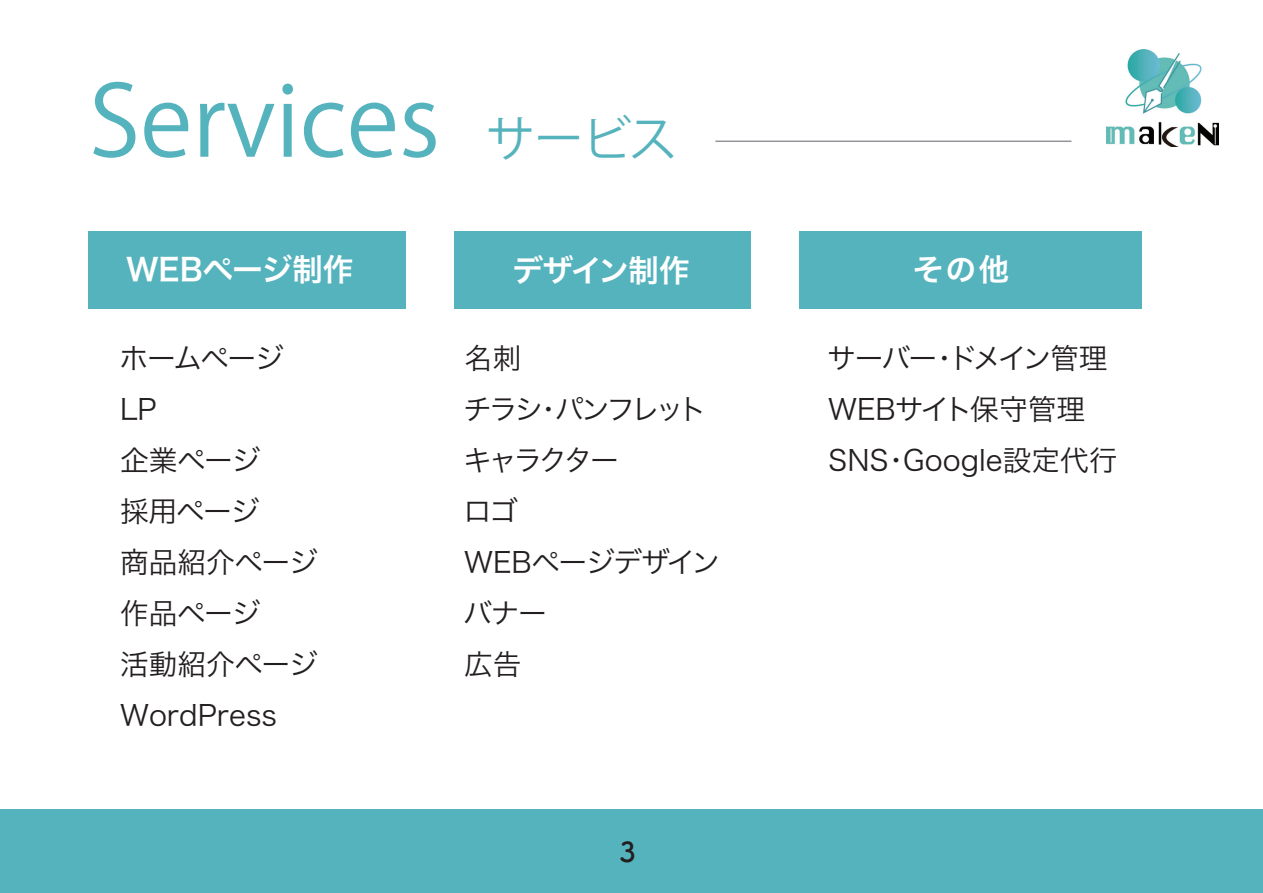
<style>
.page{position:relative;width:1263px;height:893px;background:#fff}
.page>*{position:absolute;margin:0;border:0;box-sizing:border-box;transform-origin:0 0}
.t1{font:97.05px "Koz Go Pr 6 N";color:#55b3bd}
.t2{font:30.9px "Hira Kaku Pro N W6";letter-spacing:-.015em;color:#fff}
.t3{font:28.65px/51px "Hira Kaku Pro N W3";letter-spacing:-.035em;color:#231f20}
.t4{font:28.65px/51px "Hira Kaku Pro N W3";letter-spacing:-.09em;color:#231f20}
.t5{font:28.65px/51px "Hira Kaku Pro N W3";color:#231f20}
.t6{font:700 27.6px "Tsuku A Rd Gothic";color:#231f20}
.s1{font-size:49.05px}
</style>
<div class="page">
<div style="left:0;top:809px;width:1262px;height:83px;background:#55b3bd"></div>
<img style="left:1106px;top:50px;width:113px;height:96px">
<div style="left:454px;top:231px;width:297px;height:78px;background:#55b3bd"></div>
<div style="left:88px;top:231px;width:317px;height:78px;background:#55b3bd"></div>
<div style="left:799px;top:231px;width:343px;height:78px;background:#55b3bd"></div>
<hr style="left:715px;top:141px;width:356px;height:1px;background:#939598">
<h1 class="t1" style="left:89px;top:66px;width:590px">Services <span class="s1">サービス</span></h1>
<p class="t2" style="left:126px;top:241px;width:229px">WEBページ制作</p>
<p class="t2" style="left:512px;top:243px;width:179px">デザイン制作</p>
<p class="t2" style="left:913px;top:241px;width:98px">その他</p>
<p class="t3" style="left:119px;top:330px;width:200px">ホームページ<br>LP<br>企業ページ<br>採用ページ<br>商品紹介ページ作品ページ<br>活動紹介ページ<br>WordPress</p>
<p class="t4" style="left:463px;top:330px;width:259px">名刺<br>チラシ・パンフレットキャラクター<br>ロゴ<br>WEBページデザインバナー<br>広告</p>
<p class="t5" style="left:827px;top:330px;width:292px">サーバー・ドメイン管理<br>WEBサイト保守管理<br>SNS・Google設定代行</p>
<p class="t6" style="left:620px;top:831px;width:18px">3</p>
</div>
